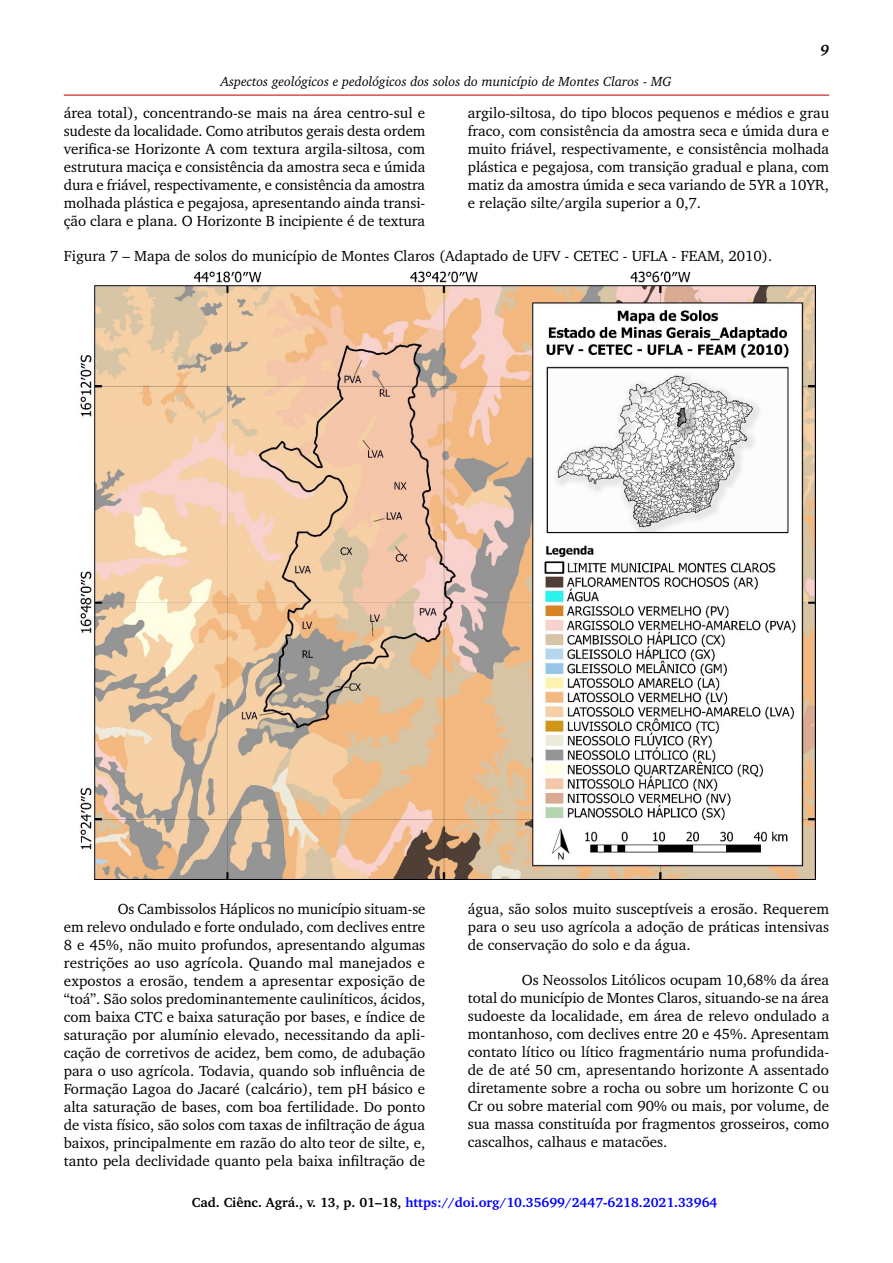
<style>
.page{position:relative;width:893px;height:1263px;background:#fff}
.page>*{position:absolute;margin:0;border:0;box-sizing:border-box;transform-origin:0 0}
.t1{font:15px/18px "Charter BT";color:#000;text-align:justify}
.t2{font:italic 700 15px "Charter BT";color:#000}
.t3{font:700 13.5px "Charter BT";color:#00f}
.t4{font:italic 13.5px "Charter BT";color:#000}
.s1{color:#000}
</style>
<div class="page">
<hr style="left:64px;top:95px;width:765px;height:1px;background:#cd171a">
<img style="left:80px;top:271px;width:736px;height:608px">
<p class="t4" style="left:221px;top:73px;width:452px">Aspectos geológicos e pedológicos dos solos do município de Montes Claros - MG</p>
<p class="t2" style="left:820px;top:40px;width:10px">9</p>
<p class="t1" style="left:64px;top:103px;width:363px">área total), concentrando-se mais na área centro-sul e sudeste da localidade. Como atributos gerais desta ordem verifica-se Horizonte A com textura argila-siltosa, com estrutura maciça e consistência da amostra seca e úmida dura e friável, respectivamente, e consistência da amostra molhada plástica e pegajosa, apresentando ainda transi&shy;ção clara e plana. O Horizonte B incipiente é de textura</p>
<p class="t1" style="left:468px;top:103px;width:363px">argilo-siltosa, do tipo blocos pequenos e médios e grau fraco, com consistência da amostra seca e úmida dura e muito friável, respectivamente, e consistência molhada plástica e pegajosa, com transição gradual e plana, com matiz da amostra úmida e seca variando de 5YR a 10YR, e relação silte/argila superior a 0,7.</p>
<p class="t1" style="left:64px;top:246px;width:710px">Figura 7 – Mapa de solos do município de Montes Claros (Adaptado de UFV - CETEC - UFLA - FEAM, 2010).</p>
<p class="t1" style="left:64px;top:900px;width:363px;text-indent:54px">Os Cambissolos Háplicos no município situam-se em relevo ondulado e forte ondulado, com declives entre 8 e 45%, não muito profundos, apresentando algumas restrições ao uso agrícola. Quando mal manejados e expostos a erosão, tendem a apresentar exposição de “toá”. São solos predominantemente cauliníticos, ácidos, com baixa CTC e baixa saturação por bases, e índice de saturação por alumínio elevado, necessitando da apli&shy;cação de corretivos de acidez, bem como, de adubação para o uso agrícola. Todavia, quando sob influência de Formação Lagoa do Jacaré (calcário), tem pH básico e alta saturação de bases, com boa fertilidade. Do ponto de vista físico, são solos com taxas de infiltração de água baixos, principalmente em razão do alto teor de silte, e, tanto pela declividade quanto pela baixa infiltração de</p>
<p class="t1" style="left:468px;top:900px;width:363px">água, são solos muito susceptíveis a erosão. Requerem para o seu uso agrícola a adoção de práticas intensivas de conservação do solo e da água.</p>
<p class="t1" style="left:468px;top:971px;width:363px;text-indent:54px">Os Neossolos Litólicos ocupam 10,68% da área total do município de Montes Claros, situando-se na área sudoeste da localidade, em área de relevo ondulado a montanhoso, com declives entre 20 e 45%. Apresentam contato lítico ou lítico fragmentário numa profundida&shy;de de até 50 cm, apresentando horizonte A assentado diretamente sobre a rocha ou sobre um horizonte C ou Cr ou sobre material com 90% ou mais, por volume, de sua massa constituída por fragmentos grosseiros, como cascalhos, calhaus e matacões.</p>
<p class="t3" style="left:192px;top:1194px;width:527px"><span class="s1">Cad. Ciênc. Agrá., v. 13, p. 01–18,</span> https://doi.org/10.35699/2447-6218.2021.33964</p>
</div>
